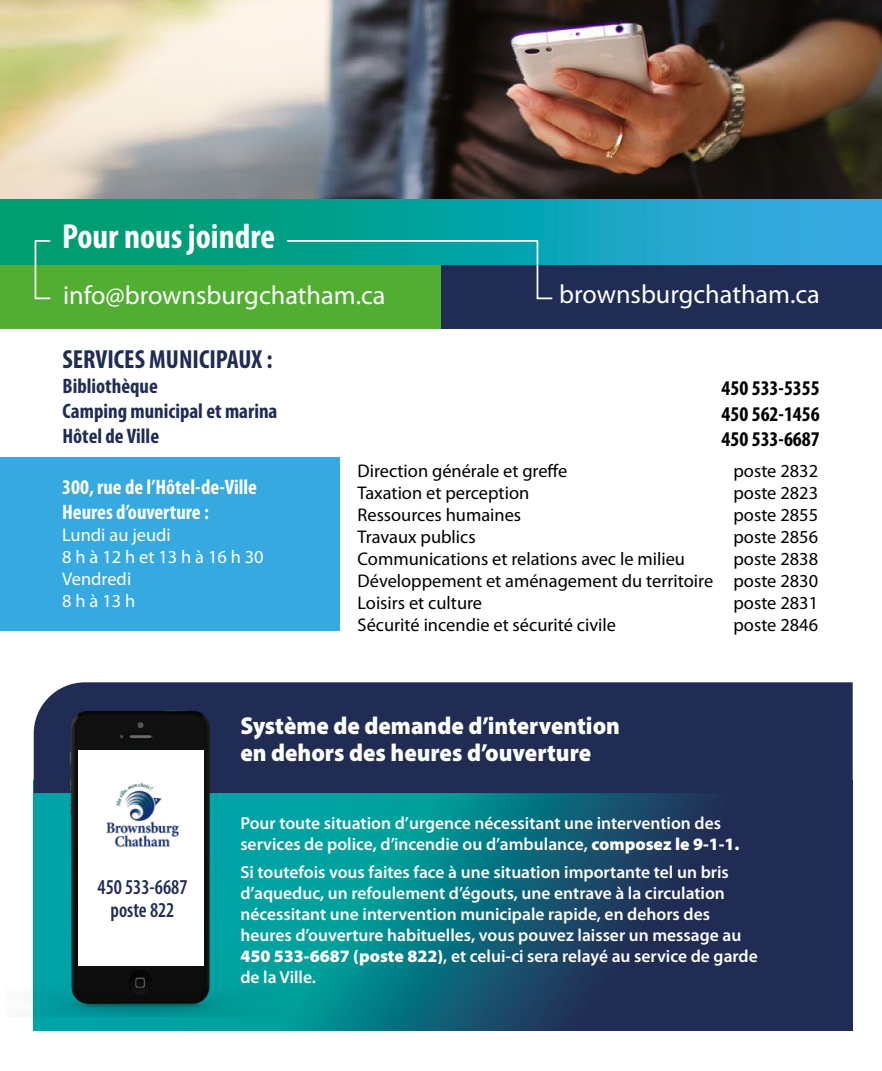
<style>
.page{position:relative;width:882px;height:1071px;background:#fff}
.page>*{position:absolute;margin:0;border:0;box-sizing:border-box;transform-origin:0 0}
.t1{font:700 condensed 35px "Myriad Pro";color:#fff}
.t2{font:26.25px "Myriad Pro";color:#fff}
.t3{font:700 condensed 26.25px "Myriad Pro";color:#202c54}
.ECSG_-_Item{font:900 24.5px/26.2px "Myriad Pro";color:#fff;scale:.94 1}
.ECSG_-_Item-2{font:600 condensed 21.18px/23.6px "Myriad Pro";color:#202c54;text-align:center;scale:.94 1}
.t4{font:700 condensed 21px/25.2px "Myriad Pro";color:#202c54}
.t5{font:700 condensed 21px/25.2px "Myriad Pro";color:#fff}
.t6{font:700 condensed 21px/25.2px "Myriad Pro";color:#000;text-align:justify}
.t7{font:18.38px/22.1px "Myriad Pro";color:#000}
.t8{font:18.38px/22.1px "Myriad Pro";color:#fff}
.Question{font:600 17.5px/21px "Myriad Pro";color:#fff}
.s1{font-weight:900}
</style>
<div class="page">
<div style="left:0;top:457px;width:340px;height:174px;background:#36a9e1"></div>
<img style="left:0;top:0;width:882px;height:265px">
<div style="left:441px;top:265px;width:441px;height:63px;background:#202c54"></div>
<svg style="left:286px;top:239px;width:268px;height:61px"></svg>
<div style="left:0;top:265px;width:441px;height:63px;background:#52ae32"></div>
<div style="left:35px;top:240px;width:16px;height:59px;border:2px solid #fff"></div>
<svg style="left:34px;top:793px;width:819px;height:238px;background:#125971"></svg>
<div style="left:48px;top:682px;width:805px;height:111px;background:#202c54"></div>
<img style="left:33px;top:698px;width:258px;height:318px">
<div style="left:78px;top:750px;width:126px;height:216px;background:#fff"></div>
<img style="left:106px;top:782px;width:75px;height:67px">
<p class="t1" style="left:62px;top:215px;width:215px">Pour nous joindre</p>
<p class="t2" style="left:63px;top:279px;width:324px">info@brownsburgchatham.ca</p>
<p class="t2" style="left:559px;top:278px;width:262px">brownsburgchatham.ca</p>
<p class="t3" style="left:63px;top:343px;width:211px">SERVICES MUNICIPAUX :</p>
<p class="t4" style="left:63px;top:373px;width:216px">Bibliothèque<br>Camping municipal et marina<br>Hôtel de Ville</p>
<p class="t6" style="left:722px;top:375px;width:100px">450 533-5355<br>450 562-1456<br>450 533-6687</p>
<p class="t7" style="left:358px;top:460px;width:211px">Direction générale et greffe<br>Taxation et perception</p>
<p class="t7" style="left:358px;top:504px;width:357px">Ressources humaines<br>Travaux publics<br>Communications et relations avec le milieu<br>Développement et aménagement du territoire<br>Loisirs et culture<br>Sécurité incendie et sécurité civile</p>
<p class="t7" style="left:734px;top:460px;width:86px">poste 2832 poste 2823</p>
<p class="t7" style="left:734px;top:504px;width:86px;text-align:justify">poste 2855 poste 2856 poste 2838 poste 2830 poste 2831 poste 2846</p>
<p class="t5" style="left:62px;top:474px;width:196px">300, rue de l’Hôtel-de-Ville<br>Heures d’ouverture :</p>
<p class="t8" style="left:62px;top:523px;width:203px">Lundi au jeudi<br>8 h à 12 h et 13 h à 16 h 30<br>Vendredi<br>8 h à 13 h</p>
<p class="ECSG_-_Item-2" style="left:98px;top:874px;width:97px">450 533-6687 poste 822</p>
<p class="ECSG_-_Item" style="left:240px;top:712px;width:405px">Système de demande d’intervention en dehors des heures d’ouverture</p>
<p class="Question" style="left:240px;top:812px;width:501px">Pour toute situation d’urgence nécessitant une intervention des services de police, d’incendie ou d’ambulance, <span class="s1">composez le 9-1-1.</span></p>
<p class="Question" style="left:240px;top:861px;width:519px">Si toutefois vous faites face à une situation importante tel un bris d’aqueduc, un refoulement d’égouts, une entrave à la circulation nécessitant une intervention municipale rapide, en dehors des heures d’ouverture habituelles, vous pouvez laisser un message au <span class="s1">450 533-6687 (poste 822)</span>, et celui-ci sera relayé au service de garde de la Ville.</p>
</div>
